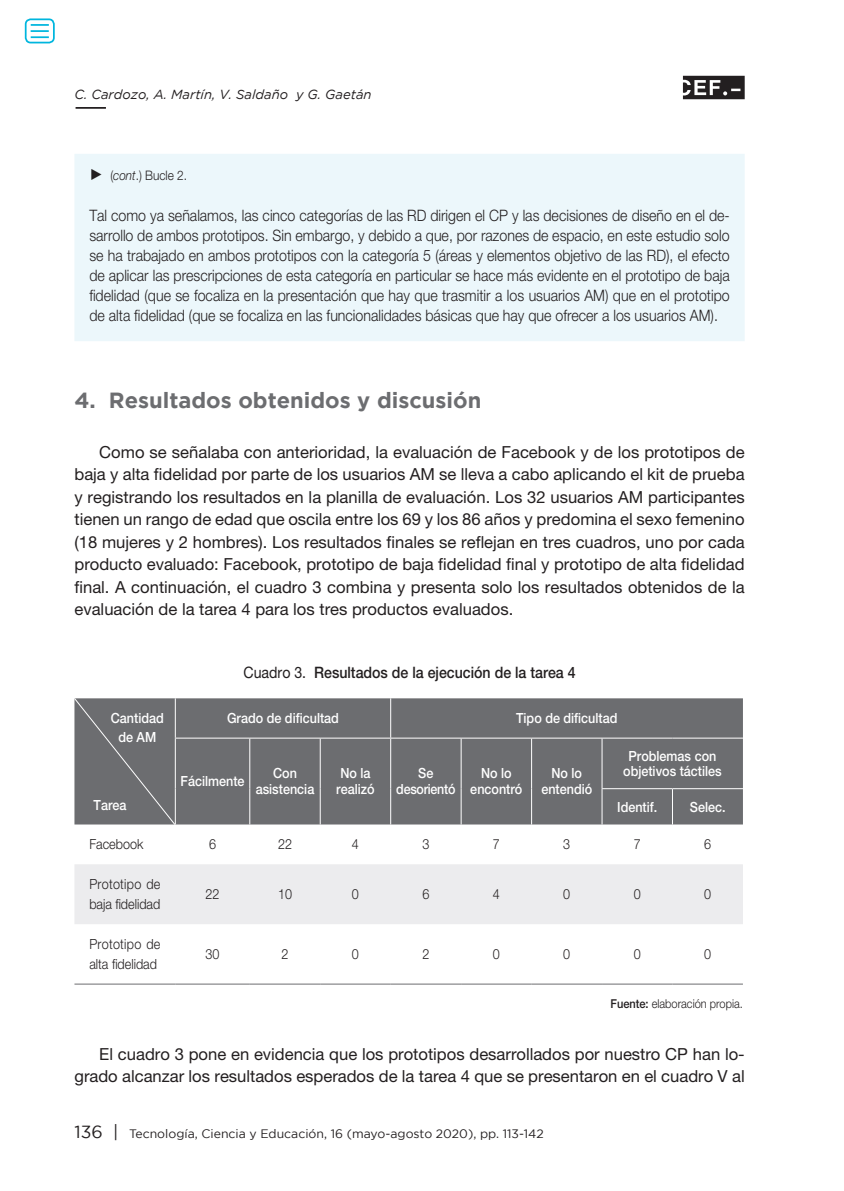
<style>
.page{position:relative;width:844px;height:1191px;background:#fff}
.page>*{position:absolute;margin:0;border:0;box-sizing:border-box;transform-origin:0 0}
.epígrafe_1__rtye{font:700 21.88px "Gotham";color:#6c6d70}
.texto_normal{font:16.62px/22.4px "Helvetica Neue LT Std";color:#231f20;text-align:justify}
.texto_normal__espaci{font:16.62px/21.9px "Helvetica Neue LT Std";color:#231f20;text-align:right}
.Tablas_y_gráficos{font:300 15.75px/20.1px "Helvetica Neue LT Std";color:#231f20;text-align:justify;scale:.9 1}
.Tablas_título{font:500 15.75px "Helvetica Neue LT Std";color:#231f20;scale:.9 1}
.Cabeceras_tablas_y_g{font:500 14px/15.8px "Helvetica Neue LT Std";color:#fff;text-align:center;scale:.9 1}
.Tablas_y_gráficos-2{font:300 14px/20.1px "Helvetica Neue LT Std";color:#231f20;scale:.9 1}
.Cabeceras_tablas_y_g-2{font:500 14px/15.8px "Helvetica Neue LT Std";letter-spacing:-.02em;color:#fff;text-align:center;scale:.9 1}
.t1{font:italic 13.12px "Gotham";color:#231f20}
.Tablas_y_gráficos-3{font:300 13.12px "Helvetica Neue LT Std";color:#231f20;scale:.9 1}
.t2{font:12.25px "Gotham";color:#231f20}
.Fuente_tablas_y_graf{font:300 12.25px "Helvetica Neue LT Std";color:#231f20;scale:.9 1}
.s1{font-family:"Times New Roman";font-weight:400;font-size:15.75px}
.s2{font-style:italic}
.s3{font-weight:400}
.s4{font-weight:500}
.s5{font-size:17.5px}
</style>
<div class="page">
<svg style="left:682px;top:76px;width:62px;height:23px"></svg>
<hr style="left:76px;top:107px;width:30px;height:2px;background:#231f20">
<div style="left:74px;top:154px;width:670px;height:187px;background:#ecf7fb"></div>
<div style="left:176px;top:698px;width:566px;height:126px;background:#6c6d70"></div>
<div style="left:74px;top:864px;width:668px;height:60px;background:#ececee"></div>
<hr style="left:390px;top:698px;width:1px;height:39px;background:#fff">
<hr style="left:175px;top:737px;width:75px;height:1px;background:#fff">
<hr style="left:250px;top:737px;width:70px;height:1px;background:#fff">
<hr style="left:249px;top:738px;width:1px;height:50px;background:#fff">
<hr style="left:320px;top:737px;width:70px;height:1px;background:#fff">
<hr style="left:320px;top:738px;width:1px;height:50px;background:#fff">
<hr style="left:390px;top:737px;width:71px;height:1px;background:#fff">
<hr style="left:390px;top:738px;width:1px;height:50px;background:#fff">
<hr style="left:461px;top:737px;width:70px;height:1px;background:#fff">
<hr style="left:460px;top:738px;width:1px;height:50px;background:#fff">
<hr style="left:531px;top:737px;width:71px;height:1px;background:#fff">
<hr style="left:531px;top:738px;width:1px;height:50px;background:#fff">
<hr style="left:249px;top:788px;width:1px;height:36px;background:#fff">
<hr style="left:320px;top:788px;width:1px;height:36px;background:#fff">
<hr style="left:390px;top:788px;width:1px;height:36px;background:#fff">
<hr style="left:460px;top:788px;width:1px;height:36px;background:#fff">
<hr style="left:531px;top:788px;width:1px;height:36px;background:#fff">
<hr style="left:602px;top:737px;width:70px;height:1px;background:#fff">
<hr style="left:601px;top:738px;width:1px;height:50px;background:#fff">
<hr style="left:672px;top:737px;width:70px;height:1px;background:#fff">
<hr style="left:601px;top:788px;width:71px;height:1px;background:#fff">
<hr style="left:601px;top:789px;width:1px;height:35px;background:#fff">
<hr style="left:672px;top:788px;width:70px;height:1px;background:#fff">
<hr style="left:672px;top:789px;width:1px;height:35px;background:#fff">
<hr style="left:74px;top:983px;width:101px;height:1px;background:#6c6d70">
<hr style="left:175px;top:983px;width:75px;height:1px;background:#6c6d70">
<hr style="left:250px;top:983px;width:70px;height:1px;background:#6c6d70">
<hr style="left:320px;top:983px;width:70px;height:1px;background:#6c6d70">
<hr style="left:390px;top:983px;width:71px;height:1px;background:#6c6d70">
<hr style="left:461px;top:983px;width:70px;height:1px;background:#6c6d70">
<hr style="left:531px;top:983px;width:71px;height:1px;background:#6c6d70">
<hr style="left:602px;top:983px;width:70px;height:1px;background:#6c6d70">
<hr style="left:672px;top:983px;width:70px;height:1px;background:#6c6d70">
<div style="left:74px;top:698px;width:101px;height:126px;background:#6c6d70"></div>
<div style="left:25px;top:18px;width:30px;height:25px;border:2px solid #00b6de;border-radius:5px"></div>
<svg style="left:31px;top:24px;width:18px;height:14px"></svg>
<p class="t1" style="left:74px;top:87px;width:298px">C. Cardozo, A. Martín, V. Saldaño y G. Gaetán</p>
<p class="Tablas_y_gráficos-3" style="left:89px;top:167px;width:110px"><span class="s1">►</span> (<span class="s2">cont</span>.) Bucle 2.</p>
<p class="Tablas_y_gráficos" style="left:89px;top:205px;width:713px">Tal como ya señalamos, las cinco categorías de las RD dirigen el CP y las decisiones de diseño en el de&shy;sarrollo de ambos prototipos. Sin embargo, y debido a que, por razones de espacio, en este estudio solo se ha trabajado en ambos prototipos con la categoría 5 (áreas y elementos objetivo de las RD), el efecto de aplicar las prescripciones de esta categoría en particular se hace más evidente en el prototipo de baja fidelidad (que se focaliza en la presentación que hay que trasmitir a los usuarios AM) que en el prototipo de alta fidelidad (que se focaliza en las funcionalidades básicas que hay que ofrecer a los usuarios AM).</p>
<p class="epígrafe_1__rtye" style="left:74px;top:387px;width:408px">4. Resultados obtenidos y discusión</p>
<p class="texto_normal" style="left:74px;top:440px;width:671px;text-indent:25px">Como se señalaba con anterioridad, la evaluación de Facebook y de los prototipos de baja y alta fidelidad por parte de los usuarios AM se lleva a cabo aplicando el kit de prueba y registrando los resultados en la planilla de evaluación. Los 32 usuarios AM participantes tienen un rango de edad que oscila entre los 69 y los 86 años y predomina el sexo femenino (18 mujeres y 2 hombres). Los resultados finales se reflejan en tres cuadros, uno por cada producto evaluado: Facebook, prototipo de baja fidelidad final y prototipo de alta fidelidad final. A continuación, el cuadro 3 combina y presenta solo los resultados obtenidos de la evaluación de la tarea 4 para los tres productos evaluados.</p>
<p class="Cabeceras_tablas_y_g" style="left:111px;top:710px;width:60px">Cantidad</p>
<p class="Cabeceras_tablas_y_g" style="left:118px;top:728px;width:44px">de AM</p>
<p class="Cabeceras_tablas_y_g" style="left:93px;top:796px;width:38px">Tarea</p>
<p class="Tablas_título" style="left:243px;top:663px;width:370px"><span class="s3">Cuadro 3.</span> Resultados de la ejecución de la tarea 4</p>
<p class="Cabeceras_tablas_y_g" style="left:227px;top:710px;width:126px">Grado de dificultad</p>
<p class="Cabeceras_tablas_y_g" style="left:516px;top:710px;width:114px">Tipo de dificultad</p>
<p class="Cabeceras_tablas_y_g" style="left:180px;top:773px;width:73px">Fácilmente</p>
<p class="Cabeceras_tablas_y_g" style="left:273px;top:765px;width:28px">Con</p>
<p class="Cabeceras_tablas_y_g" style="left:255px;top:781px;width:67px">asistencia</p>
<p class="Cabeceras_tablas_y_g" style="left:336px;top:765px;width:44px;text-align:left">No la realizó</p>
<p class="Cabeceras_tablas_y_g-2" style="left:396px;top:765px;width:67px">Se desorientó</p>
<p class="Cabeceras_tablas_y_g" style="left:470px;top:765px;width:59px">No lo encontró</p>
<p class="Cabeceras_tablas_y_g" style="left:541px;top:765px;width:58px">No lo entendió</p>
<p class="Cabeceras_tablas_y_g" style="left:623px;top:747px;width:111px">Problemas con objetivos táctiles</p>
<p class="Cabeceras_tablas_y_g" style="left:617px;top:798px;width:46px">Identif.</p>
<p class="Cabeceras_tablas_y_g" style="left:689px;top:798px;width:41px">Selec.</p>
<p class="Tablas_y_gráficos-2" style="left:89px;top:834px;width:61px">Facebook</p>
<p class="Tablas_y_gráficos-2" style="left:209px;top:834px;width:9px">6</p>
<p class="Tablas_y_gráficos-2" style="left:278px;top:834px;width:17px">22</p>
<p class="Tablas_y_gráficos-2" style="left:352px;top:834px;width:9px">4</p>
<p class="Tablas_y_gráficos-2" style="left:422px;top:834px;width:9px">3</p>
<p class="Tablas_y_gráficos-2" style="left:492px;top:834px;width:9px">7</p>
<p class="Tablas_y_gráficos-2" style="left:563px;top:834px;width:9px">3</p>
<p class="Tablas_y_gráficos-2" style="left:633px;top:834px;width:9px">7</p>
<p class="Tablas_y_gráficos-2" style="left:704px;top:834px;width:9px">6</p>
<p class="Tablas_y_gráficos-2" style="left:89px;top:874px;width:80px">Prototipo de baja fidelidad</p>
<p class="Tablas_y_gráficos-2" style="left:205px;top:884px;width:17px">22</p>
<p class="Tablas_y_gráficos-2" style="left:278px;top:884px;width:17px">10</p>
<p class="Tablas_y_gráficos-2" style="left:352px;top:884px;width:9px">0</p>
<p class="Tablas_y_gráficos-2" style="left:422px;top:884px;width:9px">6</p>
<p class="Tablas_y_gráficos-2" style="left:492px;top:884px;width:9px">4</p>
<p class="Tablas_y_gráficos-2" style="left:563px;top:884px;width:9px">0</p>
<p class="Tablas_y_gráficos-2" style="left:633px;top:884px;width:9px">0</p>
<p class="Tablas_y_gráficos-2" style="left:704px;top:884px;width:9px">0</p>
<p class="Tablas_y_gráficos-2" style="left:89px;top:933px;width:80px">Prototipo de alta fidelidad</p>
<p class="Tablas_y_gráficos-2" style="left:205px;top:943px;width:17px">30</p>
<p class="Tablas_y_gráficos-2" style="left:281px;top:943px;width:9px">2</p>
<p class="Tablas_y_gráficos-2" style="left:352px;top:943px;width:9px">0</p>
<p class="Tablas_y_gráficos-2" style="left:422px;top:943px;width:9px">2</p>
<p class="Tablas_y_gráficos-2" style="left:492px;top:943px;width:9px">0</p>
<p class="Tablas_y_gráficos-2" style="left:563px;top:943px;width:9px">0</p>
<p class="Tablas_y_gráficos-2" style="left:633px;top:943px;width:9px">0</p>
<p class="Tablas_y_gráficos-2" style="left:704px;top:943px;width:9px">0</p>
<p class="Fuente_tablas_y_graf" style="left:610px;top:996px;width:149px"><span class="s4">Fuente:</span> elaboración propia.</p>
<p class="texto_normal__espaci" style="left:74px;top:1042px;width:671px">El cuadro 3 pone en evidencia que los prototipos desarrollados por nuestro CP han lo&shy;grado alcanzar los resultados esperados de la tarea 4 que se presentaron en el cuadro V al</p>
<p class="t2" style="left:74px;top:1127px;width:470px"><span class="s5">136 |</span> Tecnología, Ciencia y Educación, 16 (mayo-agosto 2020), pp. 113-142</p>
</div>
